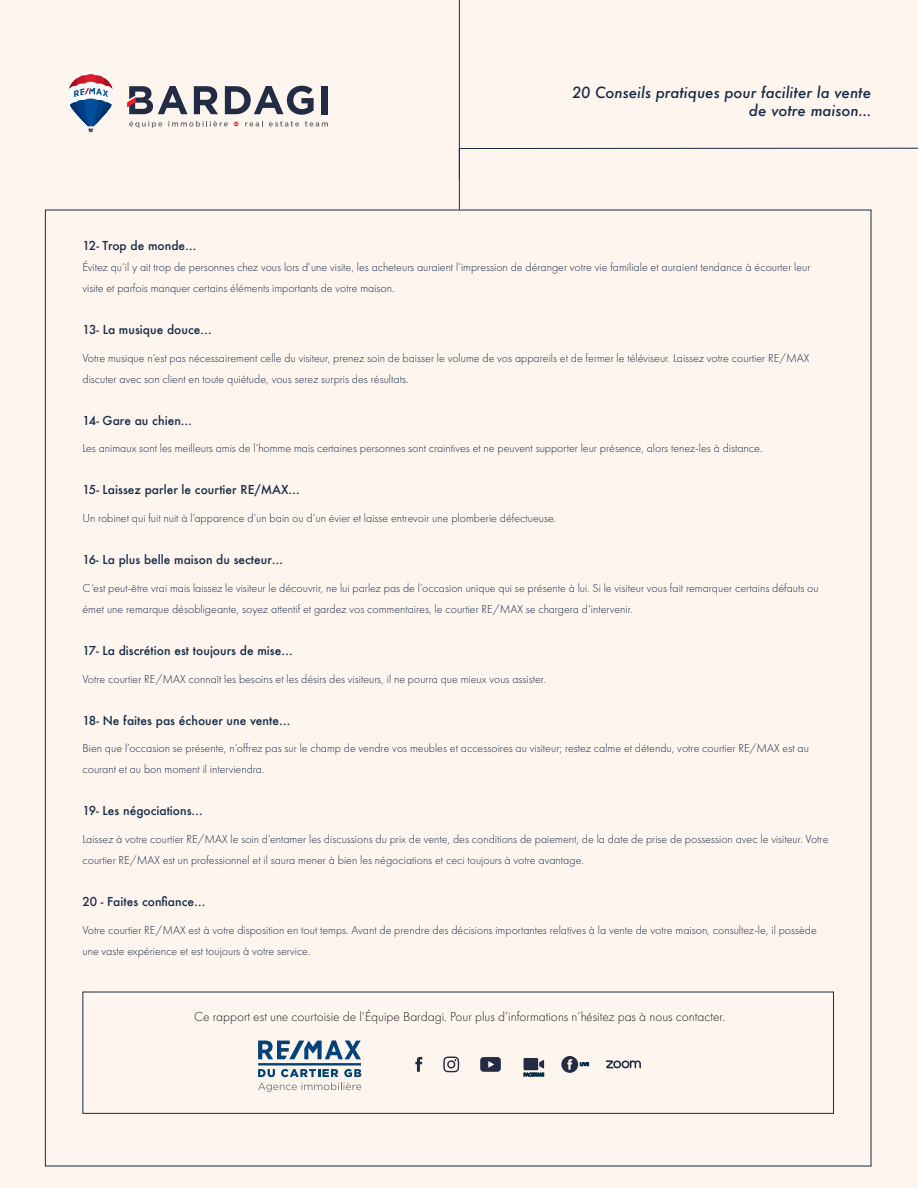
<style>
.page{position:relative;width:918px;height:1188px;background:#fef5ef}
.page>*{position:absolute;margin:0;border:0;box-sizing:border-box;transform-origin:0 0}
.t1{font:italic 500 15px "Futura";color:#172c46}
.t2{font:300 13.5px "Futura PT";color:#231f20}
.t3{font:300 12px/21px "Futura PT";color:#172c46}
.t4{font:500 12px "Futura";color:#172c46}
.t5{font:600 4.8px "Futura PT";color:#232c44}
</style>
<div class="page">
<svg style="left:68px;top:74px;width:46px;height:59px"></svg>
<svg style="left:234px;top:122px;width:5px;height:4px"></svg>
<svg style="left:225px;top:86px;width:89px;height:29px"></svg>
<div style="left:322px;top:86px;width:6px;height:28px;background:#222d45"></div>
<svg style="left:127px;top:86px;width:61px;height:28px"></svg>
<svg style="left:129px;top:121px;width:33px;height:7px"></svg>
<svg style="left:168px;top:121px;width:60px;height:6px"></svg>
<svg style="left:245px;top:121px;width:18px;height:6px"></svg>
<svg style="left:269px;top:121px;width:30px;height:6px"></svg>
<svg style="left:305px;top:121px;width:23px;height:6px"></svg>
<svg style="left:194px;top:86px;width:24px;height:28px"></svg>
<svg style="left:459px;top:147px;width:459px;height:63px"></svg>
<hr style="left:459px;top:0;width:1px;height:179px;background:#172c46">
<div style="left:82px;top:992px;width:752px;height:122px;border:1px solid #172c46"></div>
<svg style="left:606px;top:1060px;width:35px;height:9px"></svg>
<svg style="left:443px;top:1057px;width:16px;height:15px"></svg>
<svg style="left:415px;top:1057px;width:7px;height:15px"></svg>
<svg style="left:561px;top:1056px;width:17px;height:17px"></svg>
<svg style="left:524px;top:1058px;width:20px;height:12px"></svg>
<svg style="left:480px;top:1057px;width:21px;height:15px"></svg>
<svg style="left:258px;top:1040px;width:103px;height:52px"></svg>
<p class="t1" style="left:572px;top:82px;width:301px">20 Conseils pratiques pour faciliter la vente</p>
<p class="t1" style="left:749px;top:100px;width:124px">de votre maison…</p>
<p class="t4" style="left:82px;top:237px;width:116px">12- Trop de monde…</p>
<p class="t3" style="left:82px;top:257px;width:730px">Évitez qu’il y ait trop de personnes chez vous lors d’une visite, les acheteurs auraient l’impression de déranger votre vie familiale et auraient tendance à écourter leur visite et parfois manquer certains éléments importants de votre maison.</p>
<p class="t4" style="left:82px;top:321px;width:131px">13- La musique douce…</p>
<p class="t3" style="left:82px;top:347px;width:728px">Votre musique n’est pas nécessairement celle du visiteur, prenez soin de baisser le volume de vos appareils et de fermer le téléviseur. Laissez votre courtier RE/MAX discuter avec son client en toute quiétude, vous serez surpris des résultats.</p>
<p class="t4" style="left:82px;top:412px;width:111px">14- Gare au chien…</p>
<p class="t3" style="left:82px;top:438px;width:682px">Les animaux sont les meilleurs amis de l’homme mais certaines personnes sont craintives et ne peuvent supporter leur présence, alors tenez-les à distance.</p>
<p class="t4" style="left:82px;top:482px;width:219px">15- Laissez parler le courtier RE/MAX…</p>
<p class="t3" style="left:82px;top:508px;width:475px">Un robinet qui fuit nuit à l’apparence d’un bain ou d’un évier et laisse entrevoir une plomberie défectueuse.</p>
<p class="t4" style="left:82px;top:552px;width:202px">16- La plus belle maison du secteur…</p>
<p class="t3" style="left:82px;top:578px;width:738px">C’est peut-être vrai mais laissez le visiteur le découvrir, ne lui parlez pas de l’occasion unique qui se présente à lui. Si le visiteur vous fait remarquer certains défauts ou émet une remarque désobligeante, soyez attentif et gardez vos commentaires, le courtier RE/MAX se chargera d’intervenir.</p>
<p class="t4" style="left:82px;top:642px;width:212px">17- La discrétion est toujours de mise…</p>
<p class="t3" style="left:82px;top:668px;width:465px">Votre courtier RE/MAX connaît les besoins et les désirs des visiteurs, il ne pourra que mieux vous assister.</p>
<p class="t4" style="left:82px;top:712px;width:210px">18- Ne faites pas échouer une vente…</p>
<p class="t3" style="left:82px;top:738px;width:728px">Bien que l’occasion se présente, n’offrez pas sur le champ de vendre vos meubles et accessoires au visiteur; restez calme et détendu, votre courtier RE/MAX est au courant et au bon moment il interviendra.</p>
<p class="t4" style="left:82px;top:803px;width:122px">19- Les négociations…</p>
<p class="t3" style="left:82px;top:829px;width:748px">Laissez à votre courtier RE/MAX le soin d’entamer les discussions du prix de vente, des conditions de paiement, de la date de prise de possession avec le visiteur. Votre courtier RE/MAX est un professionnel et il saura mener à bien les négociations et ceci toujours à votre avantage.</p>
<p class="t4" style="left:82px;top:894px;width:124px">20 - Faites confiance…</p>
<p class="t3" style="left:82px;top:920px;width:736px">Votre courtier RE/MAX est à votre disposition en tout temps. Avant de prendre des décisions importantes relatives à la vente de votre maison, consultez-le, il possède une vaste expérience et est toujours à votre service.</p>
<p class="t2" style="left:194px;top:1009px;width:533px">Ce rapport est une courtoisie de l’Équipe Bardagi. Pour plus d’informations n’hésitez pas à nous contacter.</p>
<p class="t5" style="left:580px;top:1061px;width:10px">LIVE</p>
<p class="t5" style="left:524px;top:1072px;width:22px">FACETIME</p>
</div>
